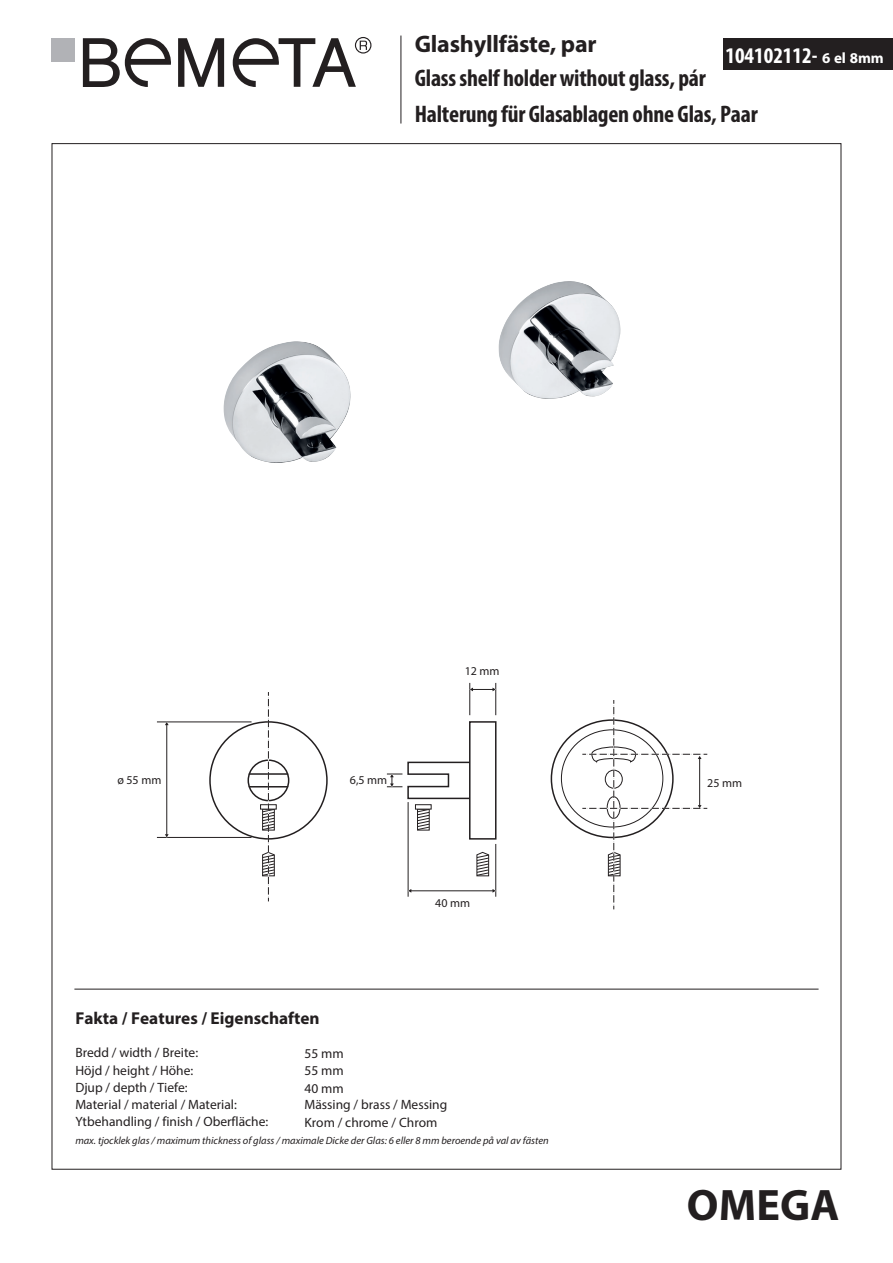
<style>
.page{position:relative;width:893px;height:1263px;background:#fff}
.page>*{position:absolute;margin:0;border:0;box-sizing:border-box;transform-origin:0 0}
.t1{font:700 44.25px "Myriad Pro";letter-spacing:.005em;color:#231f20}
.t2{font:700 condensed 24px/36px "Myriad Pro";letter-spacing:-.01em;color:#231f20}
.t3{font:700 24px "Myriad Pro";letter-spacing:-.01em;color:#231f20}
.t4{font:700 condensed 22.5px "Myriad Pro";color:#fff}
.t5{font:700 17.25px "Myriad Pro";color:#231f20}
.t6{font:13.5px/17.2px "Myriad Pro";color:#231f20}
.t7{font:12px "Myriad Pro";color:#231f20}
.t8{font:italic 10.5px "Myriad Pro";color:#231f20}
.s1{font-family:"Myriad Arabic";font-stretch:normal;font-size:21px}
</style>
<div class="page">
<img style="left:224px;top:281px;width:397px;height:182px">
<div style="left:724px;top:38px;width:169px;height:32px;background:#231f20"></div>
<svg style="left:178px;top:38px;width:46px;height:49px"></svg>
<svg style="left:83px;top:38px;width:88px;height:49px"></svg>
<div style="left:51px;top:38px;width:23px;height:24px;background:#b1b2b6"></div>
<svg style="left:233px;top:37px;width:138px;height:50px"></svg>
<hr style="left:401px;top:36px;width:1px;height:88px;background:#231f20">
<hr style="left:74px;top:989px;width:745px;height:1px;background:#231f20">
<hr style="left:157px;top:722px;width:95px;height:1px;background:#231f20">
<hr style="left:408px;top:802px;width:1px;height:95px;background:#231f20">
<hr style="left:495px;top:844px;width:1px;height:53px;background:#231f20">
<hr style="left:495px;top:683px;width:1px;height:32px;background:#231f20">
<hr style="left:469px;top:683px;width:1px;height:32px;background:#231f20">
<hr style="left:157px;top:837px;width:95px;height:1px;background:#231f20">
<hr style="left:167px;top:725px;width:1px;height:110px;background:#231f20">
<hr style="left:411px;top:890px;width:82px;height:1px;background:#231f20">
<svg style="left:492px;top:889px;width:4px;height:4px"></svg>
<svg style="left:470px;top:687px;width:26px;height:4px"></svg>
<svg style="left:477px;top:852px;width:12px;height:24px"></svg>
<svg style="left:387px;top:761px;width:82px;height:39px"></svg>
<div style="left:469px;top:721px;width:27px;height:119px;background:#fff;border:2px solid #231f20"></div>
<div style="left:247px;top:759px;width:42px;height:42px;border:2px solid #231f20;border-radius:50%"></div>
<hr style="left:249px;top:786px;width:39px;height:1px;background:#231f20">
<hr style="left:249px;top:773px;width:39px;height:2px;background:#231f20">
<svg style="left:260px;top:804px;width:16px;height:5px"></svg>
<svg style="left:417px;top:809px;width:13px;height:21px"></svg>
<svg style="left:415px;top:804px;width:16px;height:5px"></svg>
<svg style="left:262px;top:692px;width:13px;height:209px"></svg>
<svg style="left:578px;top:700px;width:129px;height:209px"></svg>
<h2 class="t3" style="left:415px;top:30px;width:183px">Glashyllfäste, par</h2>
<h2 class="t2" style="left:415px;top:60px;width:344px">Glass shelf holder without glass, pár<br>Halterung für Glasablagen ohne Glas, Paar</h2>
<h3 class="t4" style="left:725px;top:41px;width:160px">104102112- <span class="s1">6 el 8mm</span></h3>
<p class="t7" style="left:117px;top:772px;width:46px">ø 55 mm</p>
<p class="t7" style="left:350px;top:772px;width:39px">6,5 mm</p>
<p class="t7" style="left:465px;top:663px;width:36px">12 mm</p>
<p class="t7" style="left:435px;top:895px;width:36px">40 mm</p>
<p class="t5" style="left:75px;top:1008px;width:246px">Fakta / Features / Eigenschaften</p>
<p class="t6" style="left:305px;top:1045px;width:41px;text-align:justify">55 mm 55 mm 40 mm</p>
<p class="t6" style="left:75px;top:1044px;width:194px">Bredd / width / Breite:<br>Höjd / height / Höhe:<br>Djup / depth / Tiefe:<br>Material / material / Material:<br>Ytbehandling / finish / Oberfläche:</p>
<p class="t6" style="left:304px;top:1096px;width:144px">Mässing / brass / Messing<br>Krom / chrome / Chrom</p>
<p class="t8" style="left:75px;top:1134px;width:475px">max. tjocklek glas / maximum thickness of glass / maximale Dicke der Glas: 6 eller 8 mm beroende på val av fästen</p>
<p class="t7" style="left:707px;top:775px;width:36px">25 mm</p>
<h1 class="t1" style="left:687px;top:1176px;width:154px">OMEGA</h1>
</div>
